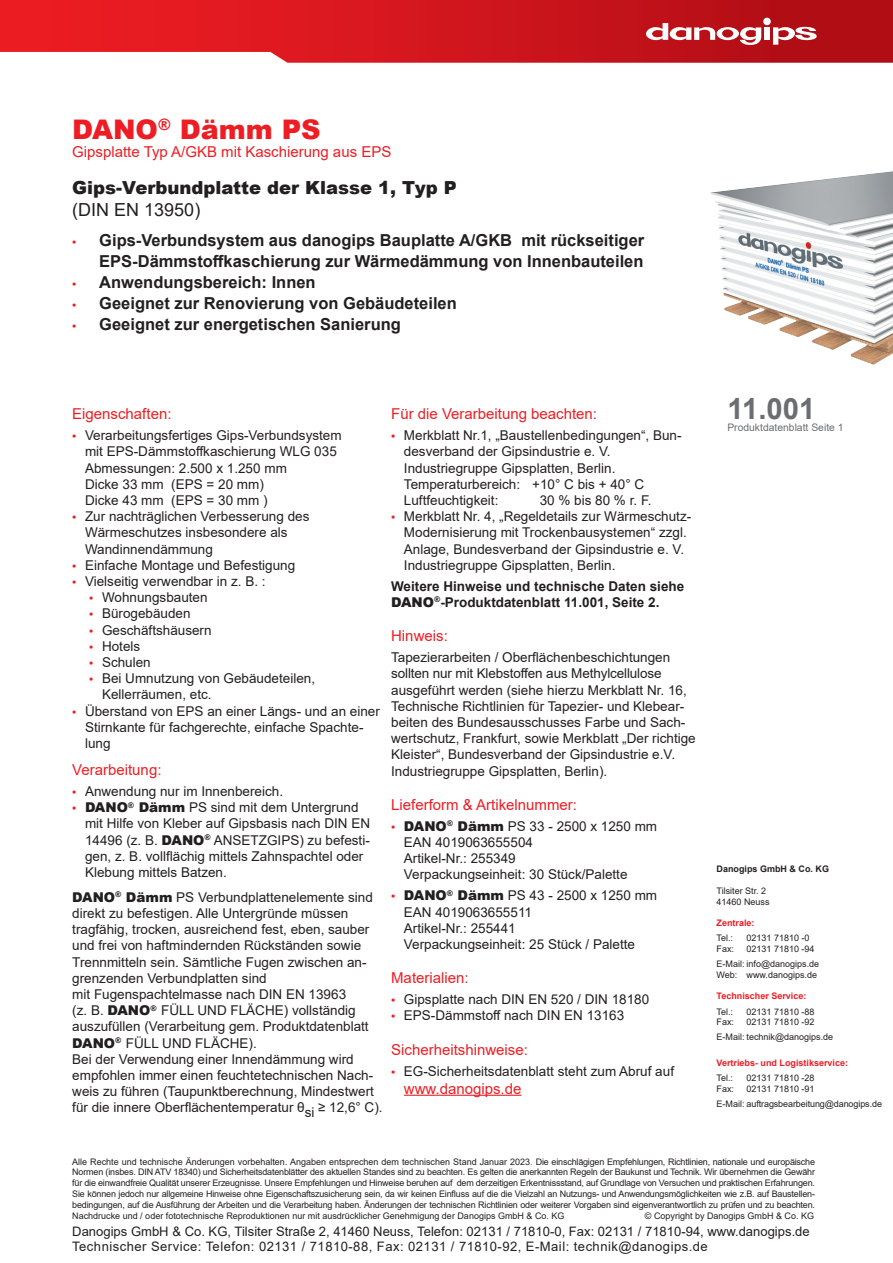
<style>
.page{position:relative;width:893px;height:1263px;background:#fff}
.page>*{position:absolute;margin:0;border:0;box-sizing:border-box;transform-origin:0 0}
.t1{font:700 29.25px "Arial";color:#6c6d70}
.t2{font:900 27px "Arial";color:#ee1d23}
.t3{font:900 18px "Arial";color:#231f20}
.t4{font:18px "Arial";color:#231f20}
.t5{font:700 16.5px/21px "Arial";color:#231f20;text-align:right}
.t6{font:15px "Arial";color:#ee1d23}
.t7{font:13.5px/16.2px "Arial";color:#231f20}
.t8{font:700 13.5px/16.2px "Arial";color:#231f20}
.t9{font:13.05px/15px "Arial";color:#231f20}
.t10{font:10.35px "Arial";color:#6c6d70}
.t11{font:9px/10.8px "Arial";color:#231f20}
.t12{font:700 9px "Arial";color:#ee1d23}
.t13{font:700 9px "Arial";color:#231f20}
.s1{font-family:"Myriad Pro";font-weight:400;font-size:15px;color:#ee1d23}
.s2{font-family:"Myriad Pro";font-size:15px;color:#ee1d23}
.s3{font-weight:900}
.s4{color:#ed028c}
</style>
<div class="page">
<hr style="left:404px;top:1095px;width:117px;height:1px;background:#ee1d23">
<img style="left:710px;top:171px;width:183px;height:194px">
<svg style="left:0;top:0;width:893px;height:63px;background:#d3232a"></svg>
<div style="left:763px;top:18px;width:8px;height:7px;background:#fff;border-radius:50%"></div>
<div style="left:764px;top:27px;width:6px;height:13px;background:#fff"></div>
<svg style="left:646px;top:23px;width:115px;height:22px"></svg>
<svg style="left:773px;top:24px;width:44px;height:21px"></svg>
<h2 class="t2" style="left:72px;top:110px;width:250px">DANO<sup>®</sup> Dämm PS</h2>
<p class="t6" style="left:72px;top:141px;width:321px">Gipsplatte Typ A/GKB mit Kaschierung aus EPS</p>
<h3 class="t3" style="left:72px;top:175px;width:386px">Gips-Verbundplatte der Klasse 1, Typ P</h3>
<h3 class="t4" style="left:72px;top:197px;width:130px">(DIN EN 13950)</h3>
<p class="t5" style="left:72px;top:230px;width:573px"><span class="s1">•</span> Gips-Verbundsystem aus danogips Bauplatte A/GKB mit rückseitiger<br>EPS-Dämmstoffkaschierung zur Wärmedämmung von Innenbauteilen</p>
<p class="t5" style="left:72px;top:272px;width:245px"><span class="s1">•</span> Anwendungsbereich: Innen</p>
<p class="t5" style="left:72px;top:293px;width:386px"><span class="s1">•</span> Geeignet zur Renovierung von Gebäudeteilen</p>
<p class="t5" style="left:72px;top:314px;width:330px"><span class="s1">•</span> Geeignet zur energetischen Sanierung</p>
<p class="t6" style="left:72px;top:404px;width:101px">Eigenschaften:</p>
<p class="t7" style="left:85px;top:427px;width:258px;text-indent:-13px"><span class="s2">•</span> Verarbeitungsfertiges Gips-Verbundsystem mit EPS-Dämmstoffkaschierung WLG 035<br>Abmessungen: 2.500 x 1.250 mm<br>Dicke 33 mm (EPS = 20 mm)<br>Dicke 43 mm (EPS = 30 mm )</p>
<p class="t7" style="left:85px;top:508px;width:226px;text-indent:-13px"><span class="s2">•</span> Zur nachträglichen Verbesserung des<br>Wärmeschutzes insbesondere als<br>Wandinnendämmung</p>
<p class="t7" style="left:72px;top:557px;width:224px"><span class="s2">•</span> Einfache Montage und Befestigung</p>
<p class="t7" style="left:72px;top:573px;width:195px"><span class="s2">•</span> Vielseitig verwendbar in z. B. :</p>
<p class="t7" style="left:89px;top:589px;width:120px"><span class="s2">•</span> Wohnungsbauten</p>
<p class="t7" style="left:89px;top:605px;width:103px"><span class="s2">•</span> Bürogebäuden</p>
<p class="t7" style="left:89px;top:622px;width:124px"><span class="s2">•</span> Geschäftshäusern</p>
<p class="t7" style="left:89px;top:638px;width:53px"><span class="s2">•</span> Hotels</p>
<p class="t7" style="left:89px;top:654px;width:63px"><span class="s2">•</span> Schulen</p>
<p class="t7" style="left:102px;top:670px;width:215px;text-indent:-13px"><span class="s2">•</span> Bei Umnutzung von Gebäudeteilen,<br>Kellerräumen, etc.</p>
<p class="t7" style="left:85px;top:703px;width:296px;text-indent:-13px"><span class="s2">•</span> Überstand von EPS an einer Längs- und an einer<br>Stirnkante für fachgerechte, einfache Spachte&shy;lung</p>
<p class="t6" style="left:72px;top:759px;width:91px">Verarbeitung:</p>
<p class="t7" style="left:72px;top:783px;width:212px"><span class="s2">•</span> Anwendung nur im Innenbereich.</p>
<p class="t7" style="left:85px;top:799px;width:287px;text-indent:-13px"><span class="s2">•</span> <span class="s3">DANO</span><sup>®</sup> <span class="s3">Dämm</span> PS sind mit dem Untergrund mit Hilfe von Kleber auf Gipsbasis nach DIN EN 14496 (z. B. <span class="s3">DANO</span><sup>®</sup> ANSETZGIPS) zu befesti&shy;gen, z. B. vollflächig mittels Zahnspachtel oder Klebung mittels Batzen.</p>
<p class="t7" style="left:72px;top:889px;width:312px"><span class="s3">DANO</span><sup>®</sup> <span class="s3">Dämm</span> PS Verbundplattenelemente sind direkt zu befestigen. Alle Untergründe müssen tragfähig, trocken, ausreichend fest, eben, sauber und frei von haftmindernden Rückständen sowie Trennmitteln sein. Sämtliche Fugen zwischen an&shy;grenzenden Verbundplatten sind<br>mit Fugenspachtelmasse nach DIN EN 13963<br>(z. B. <span class="s3">DANO</span><sup>®</sup> FÜLL UND FLÄCHE) vollständig auszufüllen (Verarbeitung gem. Produktdatenblatt <span class="s3">DANO</span><sup>®</sup> FÜLL UND FLÄCHE).<br>Bei der Verwendung einer Innendämmung wird empfohlen immer einen feuchtetechnischen Nach&shy;weis zu führen (Taupunktberechnung, Mindestwert für die innere Oberflächentemperatur θsi ≥ 12,6° C).</p>
<p class="t6" style="left:391px;top:404px;width:207px">Für die Verarbeitung beachten:</p>
<p class="t7" style="left:404px;top:427px;width:279px;text-indent:-13px"><span class="s2">•</span> Merkblatt Nr.1, „Baustellenbedingungen“, Bun&shy;desverband der Gipsindustrie e. V.<br>Industriegruppe Gipsplatten, Berlin.<br>Temperaturbereich: +10° C bis + 40° C Luftfeuchtigkeit:</p>
<p class="t7" style="left:540px;top:492px;width:113px">30 % bis 80 % r. F.</p>
<p class="t7" style="left:404px;top:508px;width:289px;text-indent:-13px"><span class="s2">•</span> Merkblatt Nr. 4, „Regeldetails zur Wärmeschutz-Modernisierung mit Trockenbausystemen“ zzgl.<br>Anlage, Bundesverband der Gipsindustrie e. V.<br>Industriegruppe Gipsplatten, Berlin.</p>
<p class="t8" style="left:391px;top:578px;width:295px">Weitere Hinweise und technische Daten siehe<br><span class="s3">DANO</span><sup>®</sup>-Produktdatenblatt 11.001, Seite 2.</p>
<p class="t6" style="left:391px;top:626px;width:58px">Hinweis:</p>
<p class="t7" style="left:391px;top:649px;width:306px">Tapezierarbeiten / Oberflächenbeschichtungen sollten nur mit Klebstoffen aus Methylcellulose ausgeführt werden (siehe hierzu Merkblatt Nr. 16, Technische Richtlinien für Tapezier- und Klebear&shy;beiten des Bundesausschusses Farbe und Sach&shy;wertschutz, Frankfurt, sowie Merkblatt „Der richtige Kleister“, Bundesverband der Gipsindustrie e.V.<br>Industriegruppe Gipsplatten, Berlin).</p>
<p class="t6" style="left:391px;top:794px;width:187px">Lieferform &amp; Artikelnummer:</p>
<p class="t7" style="left:404px;top:818px;width:255px;text-indent:-13px"><span class="s2">•</span> <span class="s3">DANO</span><sup>®</sup> <span class="s3">Dämm</span> PS 33 - 2500 x 1250 mm<br>EAN 4019063655504<br>Artikel-Nr.: 255349<br>Verpackungseinheit: 30 Stück/Palette</p>
<p class="t7" style="left:404px;top:887px;width:255px;text-indent:-13px"><span class="s2">•</span> <span class="s3">DANO</span><sup>®</sup> <span class="s3">Dämm</span> PS 43 - 2500 x 1250 mm<br>EAN 4019063655511<br>Artikel-Nr.: 255441<br>Verpackungseinheit: 25 Stück / Palette</p>
<p class="t6" style="left:391px;top:968px;width:79px">Materialien:</p>
<p class="t7" style="left:391px;top:991px;width:260px"><span class="s2">•</span> Gipsplatte nach DIN EN 520 / DIN 18180</p>
<p class="t7" style="left:391px;top:1007px;width:235px"><span class="s2">•</span> EPS-Dämmstoff nach DIN EN 13163</p>
<p class="t6" style="left:391px;top:1039px;width:138px">Sicherheitshinweise:</p>
<p class="t7" style="left:391px;top:1063px;width:284px"><span class="s2">•</span> EG-Sicherheitsdatenblatt steht zum Abruf auf</p>
<p class="t6" style="left:404px;top:1078px;width:119px">www.danogips.de</p>
<h1 class="t1" style="left:727px;top:388px;width:90px">11.001</h1>
<p class="t10" style="left:727px;top:420px;width:118px">Produktdatenblatt Seite 1</p>
<p class="t13" style="left:716px;top:863px;width:114px">Danogips GmbH &amp; Co. KG</p>
<p class="t11" style="left:716px;top:885px;width:55px">Tilsiter Str. 2<br>41460 Neuss</p>
<p class="t12" style="left:716px;top:917px;width:40px">Zentrale:</p>
<p class="t11" style="left:716px;top:932px;width:18px">Tel.:</p>
<p class="t11" style="left:746px;top:932px;width:65px">02131 71810 -0</p>
<p class="t11" style="left:716px;top:943px;width:19px">Fax:</p>
<p class="t11" style="left:716px;top:941px;width:104px;line-height:15px;text-indent:30px">02131 71810 -94<br>E-Mail: info@danogips.de</p>
<p class="t11" style="left:716px;top:969px;width:102px">Web: www.danogips.de</p>
<p class="t12" style="left:716px;top:990px;width:91px">Technischer Service:</p>
<p class="t11" style="left:716px;top:1006px;width:18px">Tel.:</p>
<p class="t11" style="left:746px;top:1006px;width:70px">02131 71810 -88</p>
<p class="t11" style="left:716px;top:1017px;width:19px">Fax:</p>
<p class="t11" style="left:716px;top:1014px;width:118px;line-height:15px;text-indent:30px">02131 71810 -92<br>E-Mail: technik@danogips.de</p>
<p class="t12" style="left:716px;top:1057px;width:133px">Vertriebs- und Logistikservice:</p>
<p class="t11" style="left:716px;top:1073px;width:18px">Tel.:</p>
<p class="t11" style="left:746px;top:1073px;width:70px">02131 71810 -28</p>
<p class="t11" style="left:716px;top:1083px;width:19px">Fax:</p>
<p class="t11" style="left:716px;top:1081px;width:167px;line-height:15px;text-indent:30px">02131 71810 -91<br>E-Mail: auftragsbearbeitung@danogips.de</p>
<p class="t11" style="left:72px;top:1156px;width:744px;text-align:justify">Alle Rechte und technische Änderungen vorbehalten. Angaben entsprechen dem technischen Stand Januar 2023<span class="s4">.</span> Die einschlägigen Empfehlungen, Richtlinien, nationale und europäische Normen (insbes. DIN ATV 18340) und Sicherheitsdatenblätter des aktuellen Standes sind zu beachten. Es gelten die anerkannten Regeln der Baukunst und Technik. Wir übernehmen die Gewähr für die einwandfreie Qualität unserer Erzeugnisse. Unsere Empfehlungen und Hinweise beruhen auf dem derzeitigen Erkentnissstand, auf Grundlage von Versuchen und praktischen Erfahrungen.<br>Sie können jedoch nur allgemeine Hinweise ohne Eigenschaftszusicherung sein, da wir keinen Einfluss auf die die Vielzahl an Nutzungs- und Anwendungsmöglichkeiten wie z.B. auf Baustellen&shy;bedingungen, auf die Ausführung der Arbeiten und die Verarbeitung haben. Änderungen der technischen Richtlinien oder weiterer Vorgaben sind eigenverantwortlich zu prüfen und zu beachten.<br>Nachdrucke und / oder fototechnische Reproduktionen nur mit ausdrücklicher Genehmigung der Danogips GmbH &amp; Co. KG</p>
<p class="t11" style="left:645px;top:1210px;width:171px">© Copyright by Danogips GmbH &amp; Co. KG</p>
<p class="t9" style="left:72px;top:1224px;width:739px">Danogips GmbH &amp; Co. KG, Tilsiter Straße 2, 41460 Neuss, Telefon: 02131 / 71810-0, Fax: 02131 / 71810-94, www.danogips.de<br>Technischer Service: Telefon: 02131 / 71810-88, Fax: 02131 / 71810-92, E-Mail: technik@danogips.de</p>
</div>
